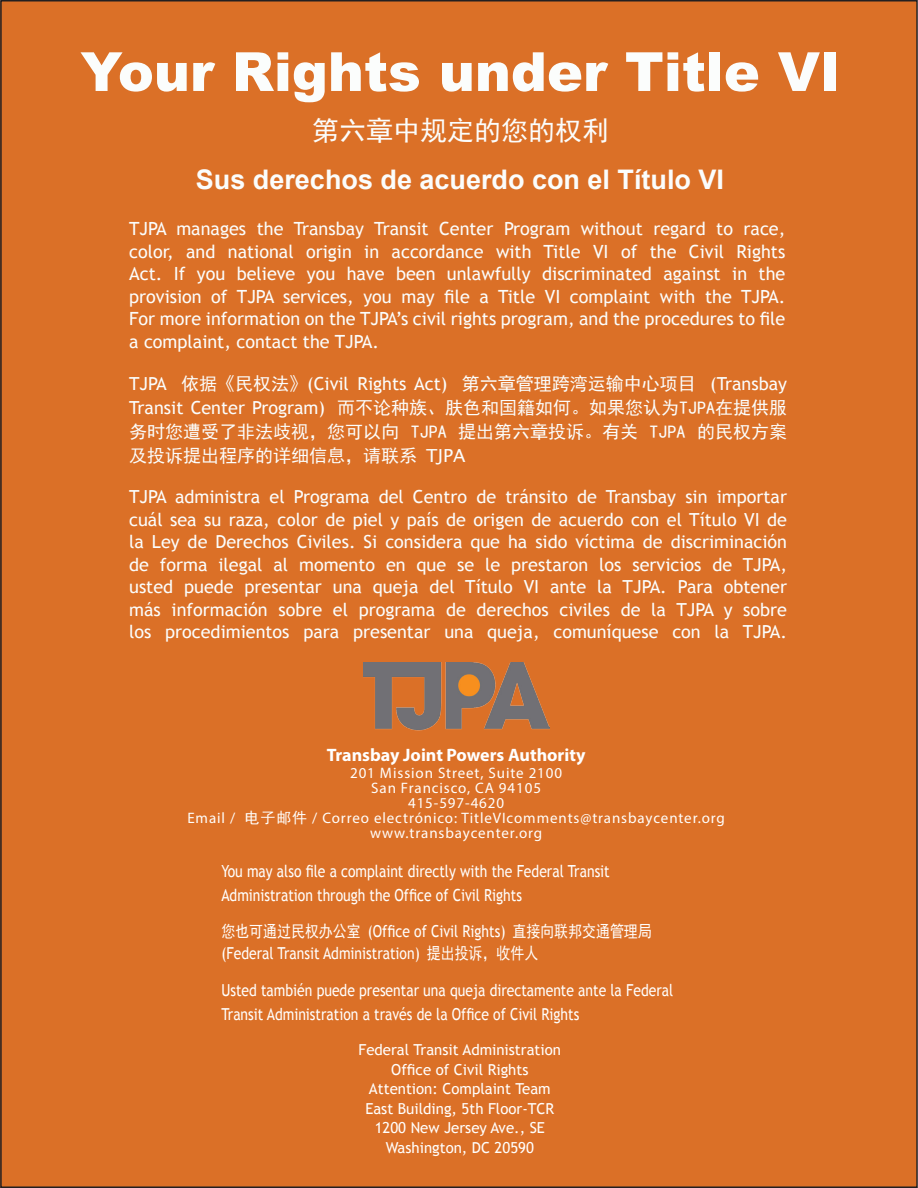
<style>
.page{position:relative;width:918px;height:1188px;background:#fff}
.page>*{position:absolute;margin:0;border:0;box-sizing:border-box;transform-origin:0 0}
.t1{font:900 54px "Arial";color:#fbfdfc}
.t2{font:700 27px "Arial";color:#fbfdfc}
.t3{font:27px "Sim Hei";color:#fbfdfc}
.t4{font:18.15px/22.5px "Trebuchet MS";color:#fbfdfc;text-align:justify}
.t5{font:18px/22.5px "Trebuchet MS";color:#fbfdfc;text-align:justify}
.t6{font:18px/24px "Sim Hei";color:#fbfdfc;text-align:justify}
.t7{font:700 18px "Myriad Pro";color:#fff}
.t8{font:16.65px/24px "Trebuchet MS";color:#fffefc;scale:.84 1}
.t9{font:16.5px/22.5px "Trebuchet MS";color:#fffefc;scale:.85 1}
.t10{font:15.15px "Myriad Pro";letter-spacing:.06em;color:#fffefc}
.t11{font:15.15px "Trebuchet MS";color:#fffefc}
.s1{font-family:"Trebuchet MS"}
.s2{font-family:"Lucida Sans"}
.s3{font-family:"Sim Hei"}
</style>
<div class="page">
<div style="left:1px;top:1px;width:916px;height:1186px;background:#db7027"></div>
<img style="left:363px;top:663px;width:186px;height:68px">
<p class="t1" style="left:80px;top:32px;width:762px">Your Rights under Title VI</p>
<p class="t3" style="left:312px;top:117px;width:298px">第六章中规定的您的权利</p>
<p class="t2" style="left:196px;top:162px;width:530px">Sus derechos de acuerdo con el Título VI</p>
<p class="t4" style="left:129px;top:218px;width:658px">TJPA manages the Transbay Transit Center Program without regard to race, color, and national origin in accordance with Title VI of the Civil Rights Act. If you believe you have been unlawfully discriminated against in the provision of TJPA services, you may file a Title VI complaint with the TJPA.</p>
<p class="t4" style="left:129px;top:308px;width:658px">For more information on the TJPA’s civil rights program, and the procedures to file a complaint, contact the TJPA.</p>
<p class="t6" style="left:129px;top:372px;width:659px"><span class="s1">TJPA</span> 依据《民权法》<span class="s1">(Civil Rights Act)</span> 第六章管理跨湾运输中心项目 <span class="s1">(Transbay Transit Center Program)</span> 而不论种族、肤色和国籍如何。如果您认为TJPA在提供服务时您遭受了非法歧视，您可以向 TJPA 提出第六章投诉。有关 TJPA 的民权方案及投诉提出程序的详细信息，请联系 <span class="s2">TJPA</span></p>
<p class="t5" style="left:129px;top:486px;width:659px">TJPA administra el Programa del Centro de tránsito de Transbay sin importar cuál sea su raza, color de piel y país de origen de acuerdo con el Título VI de la Ley de Derechos Civiles. Si considera que ha sido víctima de discriminación de forma ilegal al momento en que se le prestaron los servicios de TJPA, usted puede presentar una queja del Título VI ante la TJPA. Para obtener más información sobre el programa de derechos civiles de la TJPA y sobre los procedimientos para presentar una queja, comuníquese con la TJPA.</p>
<p class="t7" style="left:327px;top:743px;width:260px">Transbay Joint Powers Authority</p>
<p class="t10" style="left:350px;top:764px;width:214px">201 Mission Street, Suite 2100</p>
<p class="t10" style="left:371px;top:779px;width:171px">San Francisco, CA 94105</p>
<p class="t10" style="left:408px;top:794px;width:98px">415-597-4620</p>
<p class="t10" style="left:187px;top:809px;width:539px">Email / <span class="s3">电子邮件</span> / Correo electrónico: TitleVIcomments@transbaycenter.org</p>
<p class="t10" style="left:370px;top:824px;width:174px">www.transbaycenter.org</p>
<p class="t8" style="left:221px;top:859px;width:464px">You may also file a complaint directly with the Federal Transit<br>Administration through the Office of Civil Rights</p>
<p class="t9" style="left:221px;top:920px;width:508px"><span class="s3">您也可通过民权办公室</span> (Office of Civil Rights) <span class="s3">直接向联邦交通管理局</span>(Federal Transit Administration) <span class="s3">提出投诉，收件人</span></p>
<p class="t9" style="left:221px;top:979px;width:533px;line-height:24px">Usted también puede presentar una queja directamente ante la Federal<br>Transit Administration a través de la Office of Civil Rights</p>
<p class="t11" style="left:359px;top:1041px;width:204px">Federal Transit Administration</p>
<p class="t11" style="left:391px;top:1060px;width:139px">Office of Civil Rights</p>
<p class="t11" style="left:369px;top:1080px;width:183px">Attention: Complaint Team</p>
<p class="t11" style="left:365px;top:1099px;width:190px">East Building, 5th Floor-TCR</p>
<p class="t11" style="left:375px;top:1119px;width:172px">1200 New Jersey Ave., SE</p>
<p class="t11" style="left:386px;top:1138px;width:150px">Washington, DC 20590</p>
</div>
